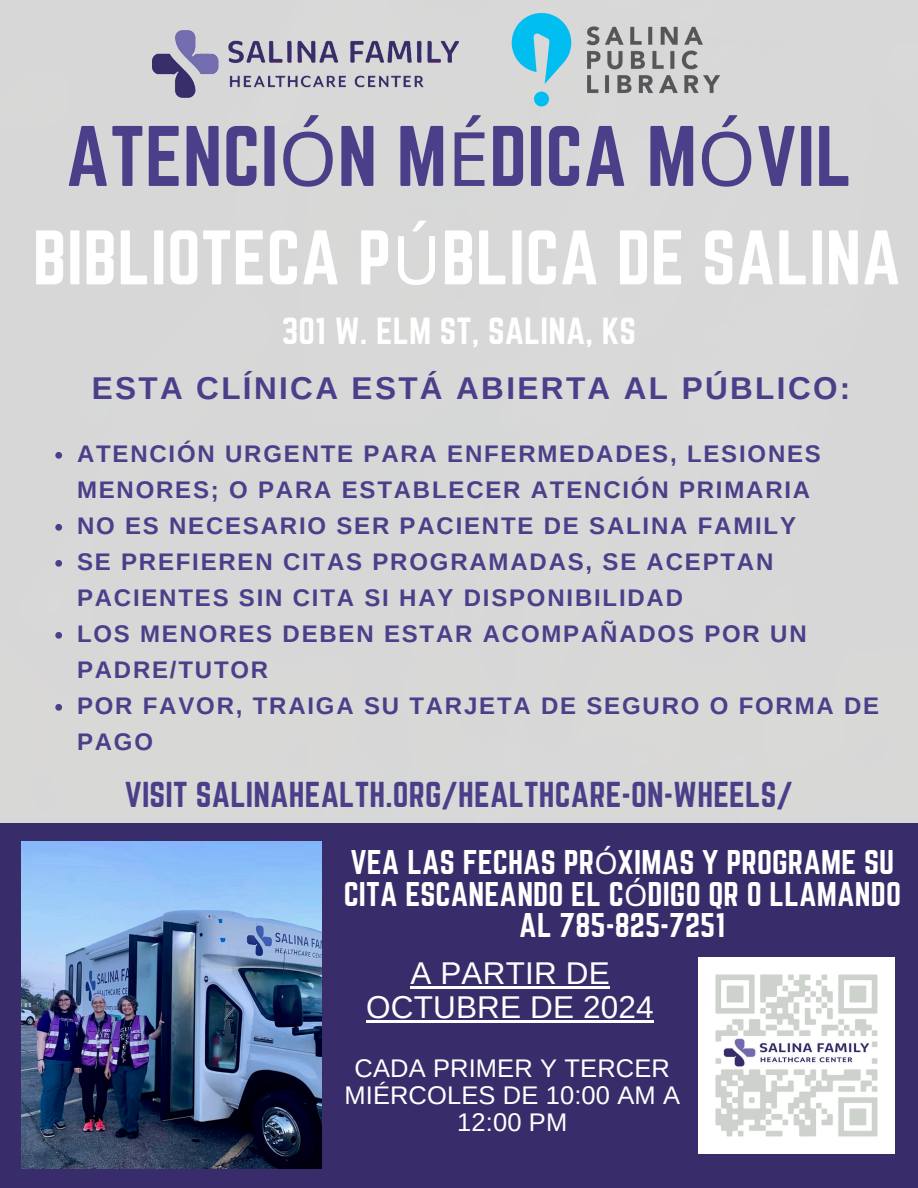
<style>
.page{position:relative;width:918px;height:1188px;background:#d9d9d9}
.page>*{position:absolute;margin:0;border:0;box-sizing:border-box;transform-origin:0 0}
.t1{font:75px "Norwester";letter-spacing:.005em;color:#4c3f8a}
.t2{font:67.5px "Norwester";letter-spacing:.005em;color:#fff}
.t3{font:33px "Norwester";letter-spacing:.005em;color:#fff}
.t4{font:31.5px "Norwester";letter-spacing:.005em;color:#4c3f8a}
.t5{font:700 31.5px "Arimo";letter-spacing:.075em;color:#4c3f8a}
.t6{font:31.5px/33.8px "Arimo";letter-spacing:.005em;color:#fff;text-align:center}
.t7{font:30px/31.5px "Norwester";letter-spacing:.005em;color:#fff;text-align:center}
.t8{font:25.5px/27px "Arimo";letter-spacing:.005em;color:#fff;text-align:center}
.t9{font:700 24px/36px "Arimo";letter-spacing:.075em;color:#4c3f8a}
.s1{font-family:"Noto Sans"}
</style>
<div class="page">
<img style="left:153px;top:31px;width:306px;height:66px">
<div style="left:0;top:823px;width:918px;height:365px;background:#382d6a"></div>
<img style="left:22px;top:841px;width:300px;height:328px">
<img style="left:699px;top:958px;width:195px;height:195px">
<img style="left:511px;top:12px;width:210px;height:95px">
<svg style="left:55px;top:452px;width:7px;height:7px"></svg>
<svg style="left:55px;top:524px;width:7px;height:7px"></svg>
<svg style="left:55px;top:560px;width:7px;height:7px"></svg>
<svg style="left:55px;top:632px;width:7px;height:7px"></svg>
<svg style="left:55px;top:704px;width:7px;height:7px"></svg>
<hr style="left:410px;top:986px;width:200px;height:2px;background:#fff">
<hr style="left:366px;top:1020px;width:288px;height:2px;background:#fff">
<h3 class="t1" style="left:66px;top:111px;width:788px">ATENCI<span class="s1">Ó</span>N M<span class="s1">É</span>DICA M<span class="s1">Ó</span>VIL</h3>
<h3 class="t2" style="left:33px;top:217px;width:870px">BIBLIOTECA P<span class="s1">Ú</span>BLICA DE SALINA</h3>
<p class="t3" style="left:282px;top:311px;width:356px">301 W. ELM ST, SALINA, KS</p>
<h3 class="t5" style="left:92px;top:371px;width:760px">ESTA CLÍNICA ESTÁ ABIERTA AL PÚBLICO:</h3>
<h2 class="t9" style="left:77px;top:436px;width:745px">ATENCIÓN URGENTE PARA ENFERMEDADES, LESIONES<br>MENORES; O PARA ESTABLECER ATENCIÓN PRIMARIA</h2>
<p class="t9" style="left:77px;top:508px;width:721px">NO ES NECESARIO SER PACIENTE DE SALINA FAMILY</p>
<p class="t9" style="left:77px;top:544px;width:698px">SE PREFIEREN CITAS PROGRAMADAS, SE ACEPTAN<br>PACIENTES SIN CITA SI HAY DISPONIBILIDAD</p>
<p class="t9" style="left:77px;top:616px;width:731px">LOS MENORES DEBEN ESTAR ACOMPAÑADOS POR UN<br>PADRE/TUTOR</p>
<p class="t9" style="left:77px;top:688px;width:804px">POR FAVOR, TRAIGA SU TARJETA DE SEGURO O FORMA DE<br>PAGO</p>
<p class="t4" style="left:125px;top:775px;width:670px">VISIT SALINAHEALTH.ORG/HEALTHCARE-ON-WHEELS/</p>
<h4 class="t7" style="left:344px;top:846px;width:559px">VEA LAS FECHAS PR<span class="s1">Ó</span>XIMAS Y PROGRAME SU<br>CITA ESCANEANDO EL C<span class="s1">Ó</span>DIGO QR O LLAMANDO<br>AL 785-825-7251</h4>
<h3 class="t6" style="left:366px;top:956px;width:289px">A PARTIR DE<br>OCTUBRE DE 2024</h3>
<p class="t8" style="left:344px;top:1055px;width:337px">CADA PRIMER Y TERCER<br>MIÉRCOLES DE 10:00 AM A<br>12:00 PM</p>
</div>
